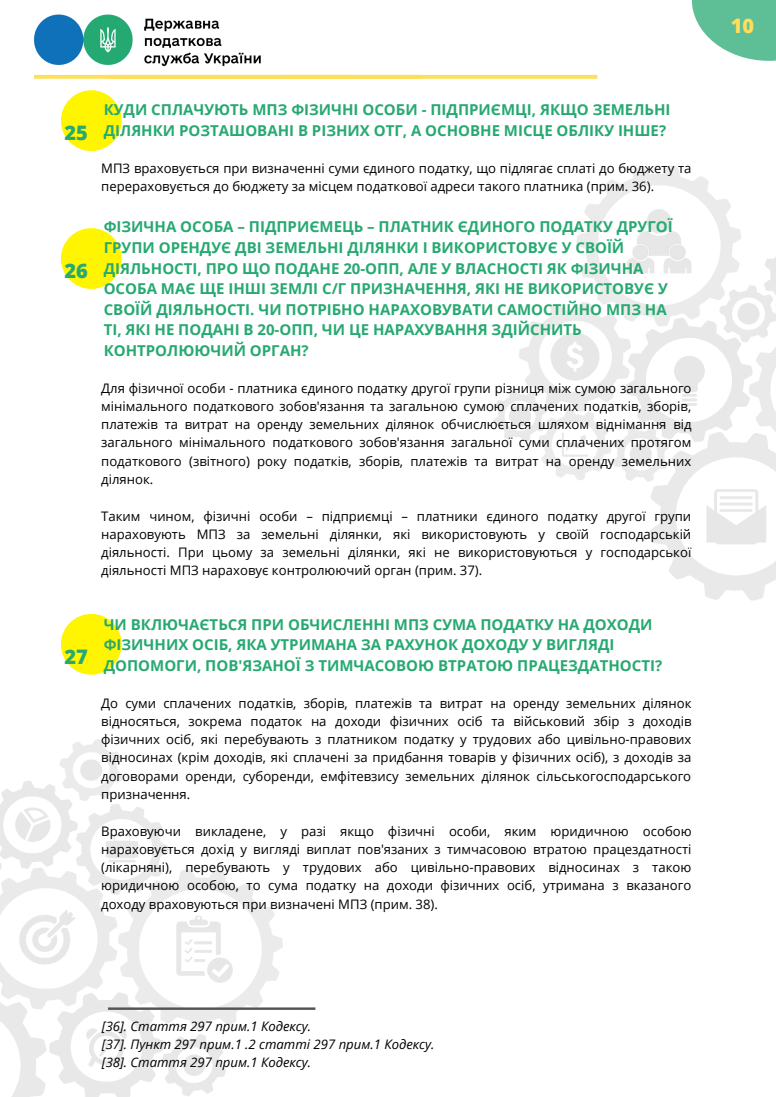
<style>
.page{position:relative;width:776px;height:1097px;background:#fff}
.page>*{position:absolute;margin:0;border:0;box-sizing:border-box;transform-origin:0 0}
.t1{font:800 20px "Open Sans";color:#27a972}
.t2{font:800 20px "Open Sans";color:#ffde59}
.t3{font:700 15px/20.6px "Open Sans";color:#27a972}
.t4{font:13.12px/18.2px "Open Sans";color:#000;text-align:justify}
.t5{font:italic 13.12px/18.2px "Open Sans";color:#000}
</style>
<div class="page">
<svg style="left:34px;top:75px;width:563px;height:4px;background:#ffde5e"></svg>
<svg style="left:692px;top:0;width:84px;height:61px;fill:#5ebe95"></svg>
<img style="left:34px;top:14px;width:227px;height:52px">
<img style="left:0;top:739px;width:282px;height:358px">
<img style="left:494px;top:166px;width:282px;height:435px">
<div style="left:61px;top:90px;width:61px;height:61px;background:#fff500;border-radius:50%"></div>
<div style="left:61px;top:228px;width:61px;height:61px;background:#fff500;border-radius:50%"></div>
<div style="left:61px;top:614px;width:61px;height:61px;background:#fff500;border-radius:50%"></div>
<svg style="left:108px;top:1007px;width:207px;height:3px"></svg>
<h1 class="t1" style="left:64px;top:119px;width:25px">25</h1>
<h1 class="t1" style="left:64px;top:257px;width:25px">26</h1>
<p class="t3" style="left:104px;top:99px;width:568px">КУДИ СПЛАЧУЮТЬ МПЗ ФІЗИЧНІ ОСОБИ - ПІДПРИЄМЦІ, ЯКЩО ЗЕМЕЛЬНІ<br>ДІЛЯНКИ РОЗТАШОВАНІ В РІЗНИХ ОТГ, А ОСНОВНЕ МІСЦЕ ОБЛІКУ ІНШЕ?</p>
<p class="t4" style="left:101px;top:158px;width:592px">МПЗ враховується при визначенні суми єдиного податку, що підлягає сплаті до бюджету та перераховується до бюджету за місцем податкової адреси такого платника (прим. 36).</p>
<p class="t3" style="left:104px;top:216px;width:570px">ФІЗИЧНА ОСОБА – ПІДПРИЄМЕЦЬ – ПЛАТНИК ЄДИНОГО ПОДАТКУ ДРУГОЇ ГРУПИ ОРЕНДУЄ ДВІ ЗЕМЕЛЬНІ ДІЛЯНКИ І ВИКОРИСТОВУЄ У СВОЇЙ ДІЯЛЬНОСТІ, ПРО ЩО ПОДАНЕ 20-ОПП, АЛЕ У ВЛАСНОСТІ ЯК ФІЗИЧНА ОСОБА МАЄ ЩЕ ІНШІ ЗЕМЛІ С/Г ПРИЗНАЧЕННЯ, ЯКІ НЕ ВИКОРИСТОВУЄ У СВОЇЙ ДІЯЛЬНОСТІ. ЧИ ПОТРІБНО НАРАХОВУВАТИ САМОСТІЙНО МПЗ НА ТІ, ЯКІ НЕ ПОДАНІ В 20-ОПП, ЧИ ЦЕ НАРАХУВАННЯ ЗДІЙСНИТЬ КОНТРОЛЮЮЧИЙ ОРГАН?</p>
<p class="t4" style="left:101px;top:378px;width:592px">Для фізичної особи - платника єдиного податку другої групи різниця між сумою загального мінімального податкового зобов'язання та загальною сумою сплачених податків, зборів, платежів та витрат на оренду земельних ділянок обчислюється шляхом віднімання від загального мінімального податкового зобов'язання загальної суми сплачених протягом податкового (звітного) року податків, зборів, платежів та витрат на оренду земельних ділянок.</p>
<p class="t4" style="left:101px;top:506px;width:591px">Таким чином, фізичні особи – підприємці – платники єдиного податку другої групи нараховують МПЗ за земельні ділянки, які використовують у своїй господарській діяльності. При цьому за земельні ділянки, які не використовуються у господарської діяльності МПЗ нараховує контролюючий орган (прим. 37).</p>
<h1 class="t1" style="left:64px;top:642px;width:25px">27</h1>
<p class="t3" style="left:104px;top:614px;width:560px">ЧИ ВКЛЮЧАЄТЬСЯ ПРИ ОБЧИСЛЕННІ МПЗ СУМА ПОДАТКУ НА ДОХОДИ<br>ФІЗИЧНИХ ОСІБ, ЯКА УТРИМАНА ЗА РАХУНОК ДОХОДУ У ВИГЛЯДІ<br>ДОПОМОГИ, ПОВ'ЯЗАНОЇ З ТИМЧАСОВОЮ ВТРАТОЮ ПРАЦЕЗДАТНОСТІ?</p>
<p class="t4" style="left:101px;top:693px;width:592px">До суми сплачених податків, зборів, платежів та витрат на оренду земельних ділянок відносяться, зокрема податок на доходи фізичних осіб та військовий збір з доходів фізичних осіб, які перебувають з платником податку у трудових або цивільно-правових відносинах (крім доходів, які сплачені за придбання товарів у фізичних осіб), з доходів за договорами оренди, суборенди, емфітевзису земельних ділянок сільськогосподарського призначення.</p>
<p class="t4" style="left:101px;top:821px;width:592px">Враховуючи викладене, у разі якщо фізичні особи, яким юридичною особою нараховується дохід у вигляді виплат пов'язаних з тимчасовою втратою працездатності (лікарняні), перебувають у трудових або цивільно-правових відносинах з такою юридичною особою, то сума податку на доходи фізичних осіб, утримана з вказаного доходу враховуються при визначені МПЗ (прим. 38).</p>
<h1 class="t2" style="left:731px;top:12px;width:25px">10</h1>
<p class="t5" style="left:102px;top:1016px;width:334px">[36]. Стаття 297 прим.1 Кодексу.<br>[37]. Пункт 297 прим.1 .2 статті 297 прим.1 Кодексу. [38]. Стаття 297 прим.1 Кодексу.</p>
</div>
